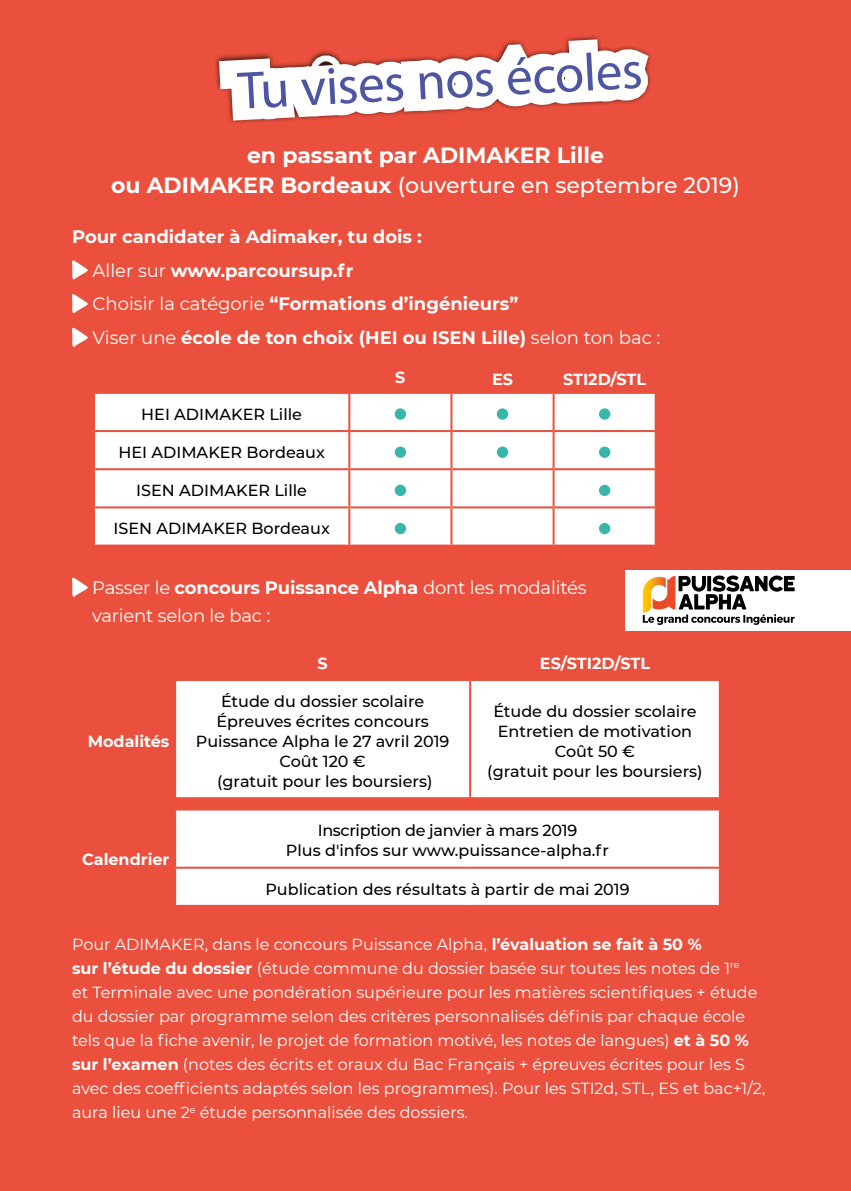
<style>
.page{position:relative;width:851px;height:1191px;background:#fff}
.page>*{position:absolute;margin:0;border:0;box-sizing:border-box;transform-origin:0 0}
.t1{font:53.2px "Myriad Pro";color:#4e55a1}
.t2{font:700 22px/30px "Montserrat";color:#fff;text-align:center}
.t3{font:700 18px/33.6px "Montserrat";color:#fff}
.t4{font:18px/28px "Montserrat";letter-spacing:-.01em;color:#fff}
.t5{font:16px/24px "Montserrat";color:#fff}
.t6{font:500 16px/20px "Montserrat";color:#000;text-align:center}
.t7{font:700 16px "Montserrat";color:#fff}
.s1{font-weight:500}
.s2{font-weight:400}
.s3{font-weight:700}
</style>
<div class="page">
<div style="left:0;top:0;width:850px;height:1191px;background:#ea503d"></div>
<div style="left:95px;top:394px;width:559px;height:150px;background:#fff"></div>
<hr style="left:348px;top:394px;width:2px;height:36px;background:#ea503d">
<hr style="left:450px;top:394px;width:2px;height:36px;background:#ea503d">
<hr style="left:552px;top:394px;width:2px;height:36px;background:#ea503d">
<hr style="left:93px;top:430px;width:256px;height:2px;background:#ea503d">
<hr style="left:349px;top:430px;width:102px;height:2px;background:#ea503d">
<hr style="left:348px;top:432px;width:2px;height:36px;background:#ea503d">
<hr style="left:451px;top:430px;width:102px;height:2px;background:#ea503d">
<hr style="left:450px;top:432px;width:2px;height:36px;background:#ea503d">
<hr style="left:553px;top:430px;width:103px;height:2px;background:#ea503d">
<hr style="left:552px;top:432px;width:2px;height:36px;background:#ea503d">
<hr style="left:93px;top:468px;width:256px;height:2px;background:#ea503d">
<hr style="left:349px;top:468px;width:102px;height:2px;background:#ea503d">
<hr style="left:348px;top:470px;width:2px;height:36px;background:#ea503d">
<hr style="left:451px;top:468px;width:102px;height:2px;background:#ea503d">
<hr style="left:450px;top:470px;width:2px;height:36px;background:#ea503d">
<hr style="left:553px;top:468px;width:103px;height:2px;background:#ea503d">
<hr style="left:552px;top:470px;width:2px;height:36px;background:#ea503d">
<hr style="left:93px;top:506px;width:256px;height:2px;background:#ea503d">
<hr style="left:349px;top:506px;width:102px;height:2px;background:#ea503d">
<hr style="left:348px;top:508px;width:2px;height:36px;background:#ea503d">
<hr style="left:451px;top:506px;width:102px;height:2px;background:#ea503d">
<hr style="left:450px;top:508px;width:2px;height:36px;background:#ea503d">
<hr style="left:553px;top:506px;width:103px;height:2px;background:#ea503d">
<hr style="left:552px;top:508px;width:2px;height:36px;background:#ea503d">
<div style="left:394px;top:408px;width:12px;height:12px;background:#38b6ab;border-radius:50%"></div>
<svg style="left:496px;top:408px;width:12px;height:12px"></svg>
<div style="left:599px;top:408px;width:11px;height:12px;background:#38b6ab;border-radius:50%"></div>
<div style="left:394px;top:446px;width:12px;height:12px;background:#38b6ab;border-radius:50%"></div>
<div style="left:496px;top:446px;width:12px;height:12px;background:#38b6ab;border-radius:50%"></div>
<div style="left:599px;top:446px;width:11px;height:12px;background:#38b6ab;border-radius:50%"></div>
<div style="left:394px;top:485px;width:12px;height:11px;background:#38b6ab;border-radius:50%"></div>
<div style="left:599px;top:485px;width:11px;height:11px;background:#38b6ab;border-radius:50%"></div>
<div style="left:394px;top:523px;width:12px;height:11px;background:#38b6ab;border-radius:50%"></div>
<div style="left:599px;top:523px;width:11px;height:11px;background:#38b6ab;border-radius:50%"></div>
<svg style="left:72px;top:577px;width:16px;height:20px"></svg>
<svg style="left:72px;top:260px;width:16px;height:20px"></svg>
<svg style="left:72px;top:294px;width:16px;height:19px"></svg>
<svg style="left:72px;top:327px;width:16px;height:20px"></svg>
<div style="left:176px;top:681px;width:542px;height:224px;background:#fff"></div>
<hr style="left:469px;top:681px;width:2px;height:116px;background:#ea503d">
<hr style="left:175px;top:797px;width:295px;height:2px;background:#ea503d">
<hr style="left:470px;top:797px;width:125px;height:2px;background:#ea503d">
<hr style="left:595px;top:797px;width:125px;height:2px;background:#ea503d">
<svg style="left:176px;top:799px;width:542px;height:9px"></svg>
<hr style="left:175px;top:808px;width:295px;height:2px;background:#ea503d">
<hr style="left:470px;top:808px;width:125px;height:2px;background:#ea503d">
<hr style="left:595px;top:808px;width:125px;height:2px;background:#ea503d">
<hr style="left:174px;top:866px;width:296px;height:2px;background:#ea503d">
<hr style="left:470px;top:866px;width:125px;height:2px;background:#ea503d">
<hr style="left:595px;top:866px;width:125px;height:2px;background:#ea503d">
<div style="left:625px;top:570px;width:225px;height:60px;background:#fff"></div>
<svg style="left:642px;top:575px;width:152px;height:50px"></svg>
<svg style="left:233px;top:393px;width:76px;height:512px"></svg>
<svg style="left:215px;top:36px;width:436px;height:87px"></svg>
<h1 class="t1" style="left:236px;top:58px;width:406px;rotate:-3deg">Tu vises nos écoles</h1>
<h2 class="t2" style="left:111px;top:139px;width:630px">en passant par ADIMAKER Lille<br>ou ADIMAKER Bordeaux <span class="s1">(ouverture en septembre 2019)</span></h2>
<p class="t3" style="left:93px;top:219px;width:569px;text-indent:-21px">Pour candidater à Adimaker, tu dois :<br><span class="s2">Aller sur</span> www.parcoursup.fr<br><span class="s2">Choisir la catégorie</span> “Formations d’ingénieurs”<br><span class="s2">Viser une</span> école de ton choix (HEI ou ISEN Lille) <span class="s2">selon ton bac :</span></p>
<p class="t6" style="left:141px;top:403px;width:162px">HEI ADIMAKER Lille</p>
<p class="t6" style="left:118px;top:441px;width:208px">HEI ADIMAKER Bordeaux</p>
<p class="t6" style="left:136px;top:480px;width:172px">ISEN ADIMAKER Lille</p>
<p class="t6" style="left:113px;top:518px;width:218px">ISEN ADIMAKER Bordeaux</p>
<p class="t7" style="left:395px;top:365px;width:12px">S</p>
<p class="t7" style="left:492px;top:368px;width:22px">ES</p>
<p class="t7" style="left:563px;top:368px;width:85px">STI2D/STL</p>
<p class="t4" style="left:92px;top:573px;width:496px">Passer le <span class="s3">concours Puissance Alpha</span> dont les modalités varient selon le bac :</p>
<p class="t7" style="left:88px;top:729px;width:83px">Modalités</p>
<p class="t7" style="left:82px;top:848px;width:89px">Calendrier</p>
<p class="t7" style="left:317px;top:651px;width:12px">S</p>
<p class="t7" style="left:540px;top:651px;width:111px">ES/STI2D/STL</p>
<p class="t6" style="left:196px;top:690px;width:255px">Étude du dossier scolaire<br>Épreuves écrites concours<br>Puissance Alpha le 27 avril 2019<br>Coût 120 €<br>(gratuit pour les boursiers)</p>
<p class="t6" style="left:487px;top:700px;width:217px">Étude du dossier scolaire<br>Entretien de motivation<br>Coût 50 €<br>(gratuit pour les boursiers)</p>
<p class="t6" style="left:286px;top:820px;width:324px">Inscription de janvier à mars 2019<br>Plus d'infos sur www.puissance-alpha.fr</p>
<p class="t6" style="left:265px;top:878px;width:366px">Publication des résultats à partir de mai 2019</p>
<p class="t5" style="left:72px;top:931px;width:694px">Pour ADIMAKER, dans le concours Puissance Alpha, <span class="s3">l’évaluation se fait à 50 %<br>sur l’étude du dossier</span> (étude commune du dossier basée sur toutes les notes de 1<sup>re<br></sup>et Terminale avec une pondération supérieure pour les matières scientifiques + étude du dossier par programme selon des critères personnalisés définis par chaque école tels que la fiche avenir, le projet de formation motivé, les notes de langues) <span class="s3">et à 50 % sur l’examen</span> (notes des écrits et oraux du Bac Français + épreuves écrites pour les S avec des coefficients adaptés selon les programmes). Pour les STI2d, STL, ES et bac+1/2, aura lieu une 2<sup>e</sup> étude personnalisée des dossiers.</p>
</div>
